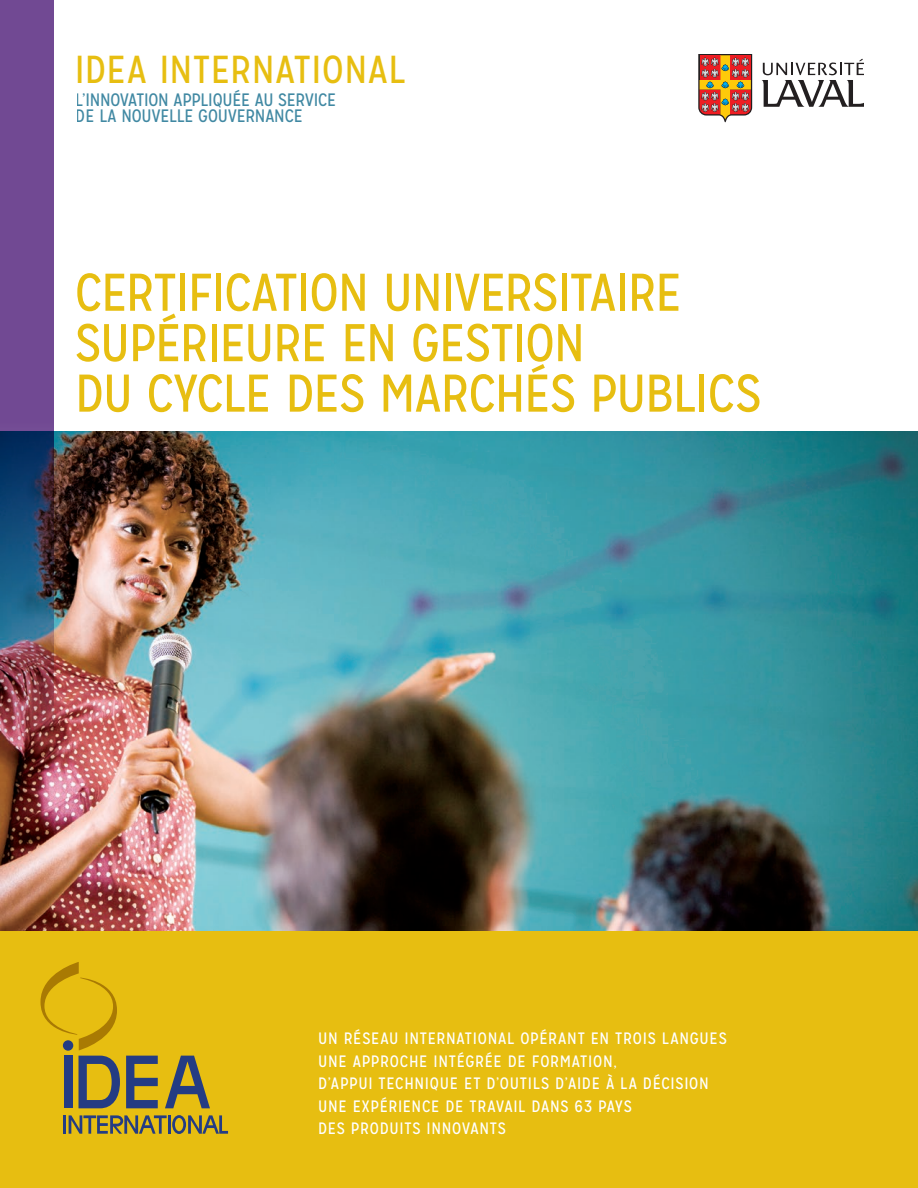
<style>
.page{position:relative;width:918px;height:1188px;background:#fff}
.page>*{position:absolute;margin:0;border:0;box-sizing:border-box;transform-origin:0 0}
.t1{font:52.95px/50.4px "Mission Gothic";letter-spacing:-.02em;color:#e7be11}
.t2{font:39px "Mission Gothic";letter-spacing:.015em;color:#e7be11}
.t3{font:18px/16.5px "Mission Gothic";letter-spacing:-.01em;color:#016184}
.t4{font:16.5px/22.5px "Mission Gothic";letter-spacing:.045em;color:#fff}
</style>
<div class="page">
<img style="left:54px;top:431px;width:864px;height:501px">
<div style="left:0;top:932px;width:918px;height:256px;background:#e7be11"></div>
<svg style="left:165px;top:1056px;width:45px;height:52px"></svg>
<svg style="left:126px;top:1056px;width:32px;height:52px"></svg>
<div style="left:64px;top:1056px;width:8px;height:52px;background:#243c83"></div>
<svg style="left:79px;top:1056px;width:41px;height:52px"></svg>
<hr style="left:63px;top:1115px;width:3px;height:19px;background:#243c83">
<svg style="left:69px;top:1115px;width:159px;height:19px"></svg>
<svg style="left:41px;top:962px;width:76px;height:88px"></svg>
<img style="left:0;top:0;width:54px;height:932px">
<svg style="left:762px;top:59px;width:102px;height:48px"></svg>
<svg style="left:698px;top:54px;width:54px;height:68px;background:#c4734d"></svg>
<h2 class="t2" style="left:74px;top:46px;width:332px">IDEA INTERNATIONAL</h2>
<p class="t3" style="left:76px;top:91px;width:262px">L’INNOVATION APPLIQUÉE AU SERVICE<br>DE LA NOUVELLE GOUVERNANCE</p>
<h1 class="t1" style="left:75px;top:268px;width:688px">CERTIFICATION UNIVERSITAIRE<br>SUPÉRIEURE EN GESTION<br>DU CYCLE DES MARCHÉS PUBLICS</h1>
<p class="t4" style="left:318px;top:1027px;width:410px">UN RÉSEAU INTERNATIONAL OPÉRANT EN TROIS LANGUES UNE APPROCHE INTÉGRÉE DE FORMATION,<br>D’APPUI TECHNIQUE ET D’OUTILS D’AIDE À LA DÉCISION UNE EXPÉRIENCE DE TRAVAIL DANS 63 PAYS<br>DES PRODUITS INNOVANTS</p>
</div>
